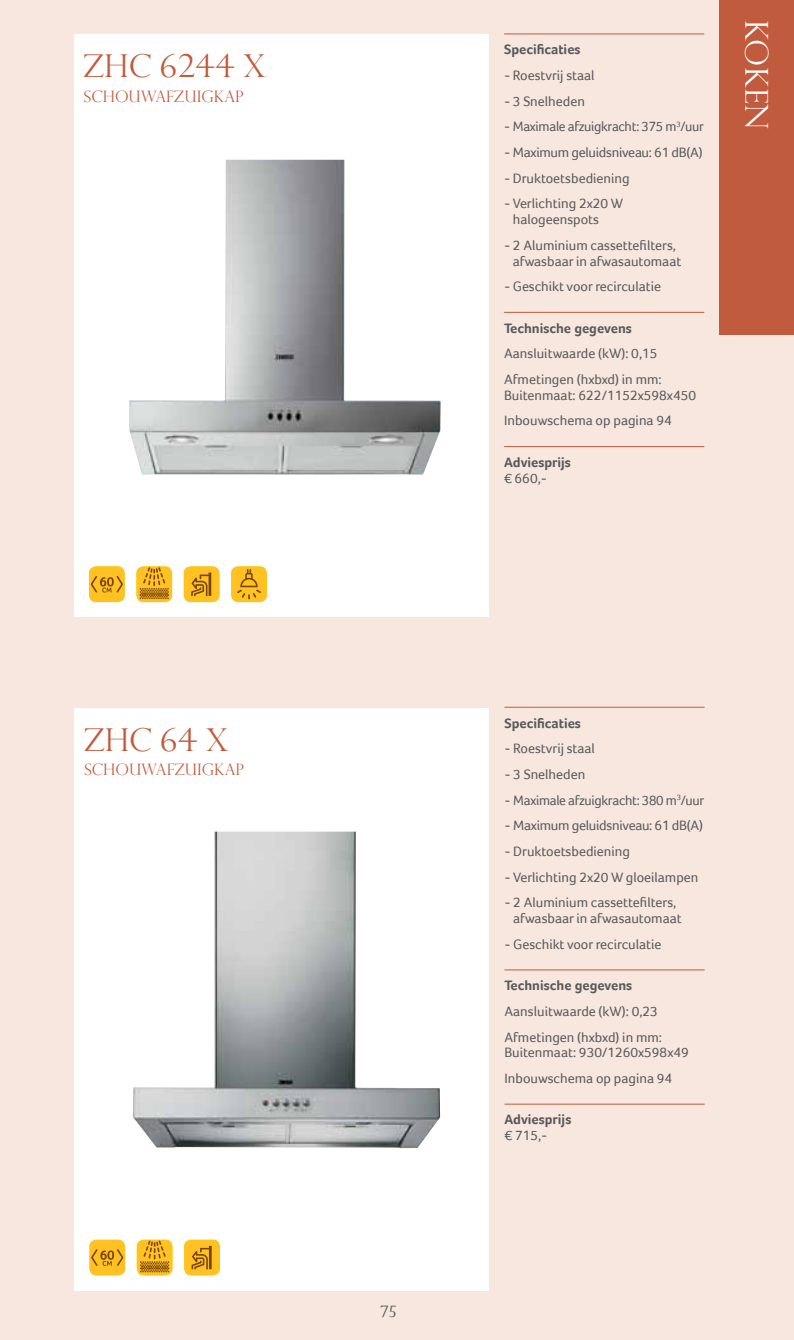
<style>
.page{position:relative;width:794px;height:1340px;background:#fff}
.page>*{position:absolute;margin:0;border:0;box-sizing:border-box;transform-origin:0 0}
.t1{font:300 31.5px "Perpetua Titling MT Std";color:#c15b3d}
.t2{font:300 31.5px "Perpetua Titling MT Std";color:#fff}
.t3{font:300 15.75px "Perpetua Titling MT Std";color:#c15b3d}
.t4{font:300 15.75px "Perpetua Titling MT Std";color:#58595b}
.t5{font:14px/25.7px "Foco";color:#58595b}
.t6{font:14px "Foco";letter-spacing:-.02em;color:#58595b}
.t7{font:700 14px "Foco";color:#58595b}
</style>
<div class="page">
<div style="left:0;top:0;width:794px;height:1339px;background:#f7e7de"></div>
<div style="left:74px;top:708px;width:415px;height:582px;background:#fff"></div>
<div style="left:74px;top:35px;width:415px;height:582px;background:#fff"></div>
<div style="left:719px;top:0;width:75px;height:335px;background:#c15b3d"></div>
<img style="left:129px;top:160px;width:312px;height:315px">
<img style="left:133px;top:831px;width:307px;height:317px">
<hr style="left:504px;top:706px;width:200px;height:1px;background:#c15b3d">
<hr style="left:504px;top:969px;width:200px;height:1px;background:#c15b3d">
<hr style="left:504px;top:1103px;width:200px;height:1px;background:#c15b3d">
<hr style="left:504px;top:33px;width:200px;height:1px;background:#c15b3d">
<hr style="left:504px;top:312px;width:200px;height:1px;background:#c15b3d">
<hr style="left:504px;top:446px;width:200px;height:1px;background:#c15b3d">
<svg style="left:89px;top:566px;width:36px;height:36px"></svg>
<svg style="left:136px;top:566px;width:36px;height:36px"></svg>
<svg style="left:184px;top:566px;width:35px;height:36px"></svg>
<svg style="left:231px;top:566px;width:36px;height:36px"></svg>
<svg style="left:89px;top:1239px;width:36px;height:36px"></svg>
<svg style="left:137px;top:1239px;width:36px;height:36px"></svg>
<svg style="left:184px;top:1239px;width:36px;height:36px"></svg>
<h1 class="t1" style="left:84px;top:47px;width:184px">ZHC 6244 X</h1>
<p class="t3" style="left:84px;top:87px;width:161px">SCHOUWAFZUIGKAP</p>
<h1 class="t1" style="left:84px;top:720px;width:146px">ZHC 64 X</h1>
<p class="t3" style="left:84px;top:760px;width:161px">SCHOUWAFZUIGKAP</p>
<p class="t4" style="left:380px;top:1301px;width:18px">75</p>
<p class="t4" style="left:383px;top:1301px;width:18px">75</p>
<p class="t7" style="left:504px;top:41px;width:78px">Specificaties</p>
<p class="t5" style="left:504px;top:62px;width:92px">- Roestvrij staal</p>
<p class="t5" style="left:504px;top:88px;width:82px">- 3 Snelheden</p>
<p class="t6" style="left:504px;top:118px;width:201px">- Maximale afzuigkracht: 375 m<sup>3</sup>/uur</p>
<p class="t6" style="left:504px;top:144px;width:200px">- Maximum geluidsniveau: 61 dB(A)</p>
<p class="t5" style="left:504px;top:165px;width:127px">- Druktoetsbediening</p>
<p class="t5" style="left:513px;top:196px;width:112px;line-height:15.8px;text-indent:-9px">- Verlichting 2x20 W halogeenspots</p>
<p class="t5" style="left:513px;top:237px;width:170px;line-height:15.8px;text-indent:-9px">- 2 Aluminium cassettefilters, afwasbaar in afwasautomaat</p>
<p class="t5" style="left:504px;top:273px;width:158px">- Geschikt voor recirculatie</p>
<p class="t7" style="left:504px;top:320px;width:129px">Technische gegevens</p>
<p class="t5" style="left:504px;top:340px;width:159px">Aansluitwaarde (kW): 0,15<br>Afmetingen (hxbxd) in mm:</p>
<p class="t5" style="left:504px;top:382px;width:193px">Buitenmaat: 622/1152x598x450<br>Inbouwschema op pagina 94</p>
<p class="t7" style="left:504px;top:454px;width:68px">Adviesprijs</p>
<p class="t5" style="left:504px;top:465px;width:44px">€ 660,-</p>
<h1 class="t2" style="left:775px;top:20px;width:111px;rotate:90deg">KOKEN</h1>
<p class="t7" style="left:504px;top:714px;width:78px">Specificaties</p>
<p class="t5" style="left:504px;top:735px;width:92px">- Roestvrij staal</p>
<p class="t5" style="left:504px;top:761px;width:82px">- 3 Snelheden</p>
<p class="t6" style="left:504px;top:791px;width:201px">- Maximale afzuigkracht: 380 m<sup>3</sup>/uur</p>
<p class="t6" style="left:504px;top:817px;width:200px">- Maximum geluidsniveau: 61 dB(A)</p>
<p class="t5" style="left:504px;top:838px;width:127px">- Druktoetsbediening</p>
<p class="t5" style="left:504px;top:864px;width:195px">- Verlichting 2x20 W gloeilampen</p>
<p class="t5" style="left:513px;top:894px;width:170px;line-height:15.8px;text-indent:-9px">- 2 Aluminium cassettefilters, afwasbaar in afwasautomaat</p>
<p class="t5" style="left:504px;top:931px;width:158px">- Geschikt voor recirculatie</p>
<p class="t7" style="left:504px;top:977px;width:129px">Technische gegevens</p>
<p class="t5" style="left:504px;top:998px;width:159px">Aansluitwaarde (kW): 0,23<br>Afmetingen (hxbxd) in mm:</p>
<p class="t5" style="left:504px;top:1039px;width:186px">Buitenmaat: 930/1260x598x49<br>Inbouwschema op pagina 94</p>
<p class="t7" style="left:504px;top:1111px;width:68px">Adviesprijs</p>
<p class="t5" style="left:504px;top:1122px;width:44px">€ 715,-</p>
</div>
